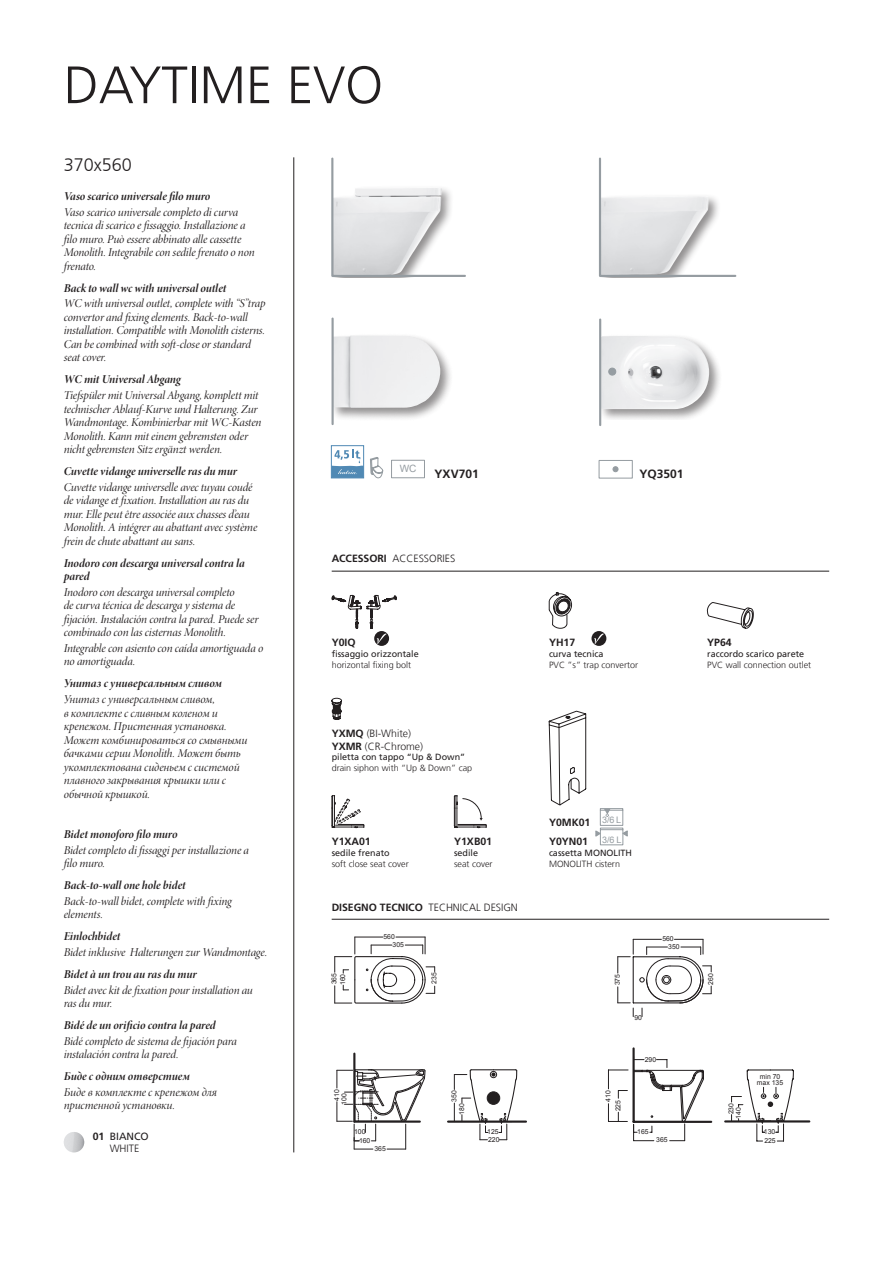
<style>
.page{position:relative;width:893px;height:1263px;background:#fff}
.page>*{position:absolute;margin:0;border:0;box-sizing:border-box;transform-origin:0 0}
.t1{font:300 52.5px "Frutiger LT Com";color:#231f20}
.t2{font:300 18px "Frutiger LT Com";color:#231f20}
.t3{font:12px/13.5px "Minion Pro It Disp";letter-spacing:-.01em;color:#231f20}
.t4{font:12px/13.5px "Minion Pro Bold It Disp";letter-spacing:-.005em;color:#231f20}
.t5{font:700 12px "Frutiger LT Com";color:#231f20}
.t6{font:300 10.5px "Frutiger LT Com";letter-spacing:-.005em;color:#231f20}
.t7{font:700 10.5px "Frutiger LT Com";color:#231f20}
.t8{font:10.5px "Frutiger LT Com";color:#231f20}
.t9{font:10.05px "Arial";color:#959ca1}
.t10{font:300 9px "Frutiger LT Com";color:#231f20}
.t11{font:9px "Frutiger LT Com";color:#231f20}
.t12{font:9px "Arial";color:#959ca1}
.t13{font:6.9px/7.6px "Arial";color:#231f20}
.s1{font-weight:700}
</style>
<div class="page">
<hr style="left:293px;top:157px;width:1px;height:995px;background:#231f20">
<div style="left:601px;top:333px;width:122px;height:86px;background:#231f20;opacity:.5"></div>
<img style="left:601px;top:336px;width:108px;height:73px">
<hr style="left:599px;top:319px;width:2px;height:106px;background:#959ca1">
<svg style="left:599px;top:157px;width:138px;height:121px"></svg>
<div style="left:609px;top:368px;width:7px;height:7px;background:#959ca1;border-radius:50%"></div>
<div style="left:608px;top:368px;width:8px;height:8px;border:1px solid #959ca1;border-radius:50%"></div>
<svg style="left:613px;top:466px;width:5px;height:6px"></svg>
<div style="left:599px;top:460px;width:34px;height:18px;border:1px solid #959ca1"></div>
<hr style="left:332px;top:571px;width:497px;height:1px;background:#231f20">
<div style="left:333px;top:333px;width:121px;height:88px;background:#231f20;opacity:.5"></div>
<img style="left:334px;top:335px;width:106px;height:73px">
<hr style="left:331px;top:319px;width:3px;height:105px;background:#959ca1">
<svg style="left:331px;top:157px;width:135px;height:121px"></svg>
<div style="left:331px;top:445px;width:33px;height:33px;border:1px solid #5089b4"></div>
<svg style="left:331px;top:450px;width:33px;height:28px"></svg>
<svg style="left:370px;top:457px;width:13px;height:21px"></svg>
<div style="left:391px;top:460px;width:34px;height:18px;border:1px solid #959ca1"></div>
<hr style="left:332px;top:919px;width:497px;height:1px;background:#231f20">
<svg style="left:334px;top:937px;width:101px;height:67px"></svg>
<hr style="left:353px;top:1053px;width:2px;height:68px;background:#231f20">
<hr style="left:448px;top:1120px;width:78px;height:3px;background:#231f20">
<svg style="left:454px;top:1069px;width:64px;height:71px"></svg>
<svg style="left:337px;top:1068px;width:89px;height:82px"></svg>
<svg style="left:374px;top:631px;width:15px;height:15px"></svg>
<svg style="left:591px;top:631px;width:15px;height:15px"></svg>
<svg style="left:594px;top:634px;width:10px;height:10px"></svg>
<svg style="left:331px;top:795px;width:34px;height:33px"></svg>
<svg style="left:454px;top:795px;width:33px;height:33px"></svg>
<svg style="left:331px;top:595px;width:66px;height:49px"></svg>
<svg style="left:549px;top:592px;width:23px;height:37px"></svg>
<svg style="left:331px;top:698px;width:11px;height:22px"></svg>
<svg style="left:707px;top:602px;width:47px;height:27px"></svg>
<svg style="left:596px;top:808px;width:31px;height:37px"></svg>
<svg style="left:549px;top:711px;width:37px;height:94px"></svg>
<hr style="left:725px;top:1120px;width:84px;height:2px;background:#231f20">
<svg style="left:731px;top:1069px;width:63px;height:73px"></svg>
<svg style="left:608px;top:939px;width:104px;height:202px"></svg>
<img style="left:64px;top:1132px;width:20px;height:20px;border-radius:10px">
<p class="t1" style="left:64px;top:54px;width:321px">DAYTIME EVO</p>
<p class="t2" style="left:64px;top:154px;width:70px">370x560</p>
<p class="t4" style="left:64px;top:190px;width:148px">Vaso scarico universale filo muro</p>
<p class="t3" style="left:64px;top:205px;width:192px">Vaso scarico universale completo di curva tecnica di scarico e fissaggio. Installazione a filo muro. Può essere abbinato alle cassette Monolith. Integrabile con sedile frenato o non frenato.</p>
<p class="t4" style="left:64px;top:281px;width:164px">Back to wall wc with universal outlet</p>
<p class="t3" style="left:64px;top:297px;width:203px">WC with universal outlet, complete with “S”trap convertor and fixing elements. Back-to-wall installation. Compatible with Monolith cisterns.<br>Can be combined with soft-close or standard seat cover.</p>
<p class="t4" style="left:64px;top:373px;width:119px">WC mit Universal Abgang</p>
<p class="t3" style="left:64px;top:389px;width:199px">Tiefspüler mit Universal Abgang, komplett mit technischer Ablauf-Kurve und Halterung. Zur Wandmontage. Kombinierbar mit WC-Kasten Monolith. Kann mit einem gebremsten oder nicht gebremsten Sitz ergänzt werden.</p>
<p class="t4" style="left:64px;top:465px;width:175px">Cuvette vidange universelle ras du mur</p>
<p class="t3" style="left:64px;top:480px;width:195px">Cuvette vidange universelle avec tuyau coudé de vidange et fixation. Installation au ras du mur. Elle peut être associée aux chasses d’eau Monolith. A intégrer au abattant avec système frein de chute abattant au sans.</p>
<p class="t4" style="left:64px;top:556px;width:183px">Inodoro con descarga universal contra la pared</p>
<p class="t3" style="left:64px;top:585px;width:196px">Inodoro con descarga universal completo<br>de curva técnica de descarga y sistema de fijación. Instalación contra la pared. Puede ser combinado con las cisternas Monolith.</p>
<p class="t3" style="left:64px;top:642px;width:201px">Integrable con asiento con caída amortiguada o no amortiguada.</p>
<p class="t4" style="left:64px;top:677px;width:160px">Унитаз с универсальным сливом</p>
<p class="t3" style="left:64px;top:693px;width:185px">Унитаз с универсальным сливом,<br>в комплекте с сливным коленом и крепежом. Пристенная установка.<br>Может комбинироваться со смывными бачками серии Monolith. Может быть укомплектована сиденьем с системой плавного закрывания крышки или с</p>
<p class="t3" style="left:64px;top:787px;width:88px">обычной крышкой.</p>
<p class="t4" style="left:64px;top:828px;width:115px">Bidet monoforo filo muro</p>
<p class="t3" style="left:64px;top:843px;width:187px">Bidet completo di fissaggi per installazione a filo muro.</p>
<p class="t4" style="left:64px;top:879px;width:124px">Back-to-wall one hole bidet</p>
<p class="t3" style="left:64px;top:894px;width:169px">Back-to-wall bidet, complete with fixing elements.</p>
<p class="t4" style="left:64px;top:930px;width:58px">Einlochbidet</p>
<p class="t3" style="left:64px;top:946px;width:205px">Bidet inklusive Halterungen zur Wandmontage.</p>
<p class="t4" style="left:64px;top:968px;width:134px">Bidet à un trou au ras du mur</p>
<p class="t3" style="left:64px;top:983px;width:191px">Bidet avec kit de fixation pour installation au ras du mur.</p>
<p class="t4" style="left:64px;top:1019px;width:154px">Bidé de un orificio contra la pared</p>
<p class="t3" style="left:64px;top:1034px;width:175px">Bidé completo de sistema de fijación para instalación contra la pared.</p>
<p class="t4" style="left:64px;top:1070px;width:128px">Биде с одним отверстием</p>
<p class="t3" style="left:64px;top:1085px;width:155px">Биде в комплекте с крепежом для пристенной установки.</p>
<p class="t8" style="left:93px;top:1130px;width:58px"><span class="s1">01</span> BIANCO</p>
<p class="t6" style="left:110px;top:1143px;width:31px">WHITE</p>
<p class="t9" style="left:400px;top:462px;width:18px">WC</p>
<p class="t5" style="left:435px;top:467px;width:46px">YXV701</p>
<p class="t6" style="left:332px;top:553px;width:125px"><span class="s1">ACCESSORI</span> ACCESSORIES</p>
<p class="t7" style="left:332px;top:636px;width:25px">Y0IQ</p>
<p class="t11" style="left:332px;top:648px;width:89px">fissaggio orizzontale</p>
<p class="t10" style="left:332px;top:659px;width:81px">horizontal fixing bolt</p>
<p class="t6" style="left:332px;top:727px;width:81px"><span class="s1">YXMQ</span> (BI-White)</p>
<p class="t6" style="left:332px;top:740px;width:93px"><span class="s1">YXMR</span> (CR-Chrome)</p>
<p class="t11" style="left:332px;top:752px;width:135px">piletta con tappo “Up &amp; Down”</p>
<p class="t10" style="left:332px;top:763px;width:142px">drain siphon with “Up &amp; Down” cap</p>
<p class="t7" style="left:332px;top:835px;width:41px">Y1XA01</p>
<p class="t11" style="left:332px;top:847px;width:60px">sedile frenato</p>
<p class="t10" style="left:332px;top:858px;width:78px">soft close seat cover</p>
<p class="t7" style="left:454px;top:835px;width:39px">Y1XB01</p>
<p class="t11" style="left:454px;top:847px;width:26px">sedile</p>
<p class="t10" style="left:454px;top:858px;width:40px">seat cover</p>
<p class="t6" style="left:332px;top:901px;width:188px"><span class="s1">DISEGNO TECNICO</span> TECHNICAL DESIGN</p>
<p class="t13" style="left:393px;top:932px;width:13px;text-indent:-9px">560<br>305</p>
<p class="t13" style="left:330px;top:985px;width:14px;line-height:8.6px;rotate:-90deg">365<br>160</p>
<p class="t13" style="left:430px;top:984px;width:13px;rotate:-90deg">235</p>
<p class="t13" style="left:333px;top:1100px;width:13px;rotate:-90deg">410</p>
<p class="t13" style="left:450px;top:1102px;width:13px;rotate:-90deg">350</p>
<p class="t13" style="left:340px;top:1104px;width:13px;rotate:-90deg">100</p>
<p class="t13" style="left:458px;top:1115px;width:13px;rotate:-90deg">180</p>
<p class="t13" style="left:359px;top:1128px;width:13px;line-height:8.2px;text-indent:-5px">100<br>160</p>
<p class="t13" style="left:374px;top:1145px;width:13px">365</p>
<p class="t13" style="left:487px;top:1128px;width:14px;line-height:7.2px">125<br>220</p>
<p class="t5" style="left:640px;top:467px;width:46px">YQ3501</p>
<p class="t7" style="left:549px;top:636px;width:28px">YH17</p>
<p class="t11" style="left:549px;top:648px;width:56px">curva tecnica</p>
<p class="t10" style="left:549px;top:659px;width:91px">PVC ”s” trap convertor</p>
<p class="t7" style="left:707px;top:636px;width:26px">YP64</p>
<p class="t11" style="left:707px;top:648px;width:99px">raccordo scarico parete</p>
<p class="t10" style="left:707px;top:659px;width:106px">PVC wall connection outlet</p>
<p class="t7" style="left:549px;top:816px;width:74px">Y0MK01 <sup>3/6</sup> <sup>L</sup></p>
<p class="t7" style="left:549px;top:835px;width:41px">Y0YN01</p>
<p class="t12" style="left:602px;top:834px;width:21px">3/6 L</p>
<p class="t11" style="left:549px;top:847px;width:85px">cassetta MONOLITH</p>
<p class="t10" style="left:549px;top:858px;width:73px">MONOLITH cistern</p>
<p class="t13" style="left:668px;top:935px;width:13px;text-indent:-6px">560<br>350</p>
<p class="t13" style="left:614px;top:985px;width:13px;rotate:-90deg">375</p>
<p class="t13" style="left:707px;top:985px;width:13px;rotate:-90deg">260</p>
<p class="t13" style="left:634px;top:1014px;width:9px">90</p>
<p class="t13" style="left:603px;top:1111px;width:23px;line-height:9.9px;text-indent:10px;rotate:-90deg">410<br>225</p>
<p class="t13" style="left:645px;top:1055px;width:13px">290</p>
<p class="t13" style="left:637px;top:1128px;width:13px">165</p>
<p class="t13" style="left:656px;top:1136px;width:13px">365</p>
<p class="t13" style="left:728px;top:1119px;width:17px;line-height:7.1px;text-indent:4px;rotate:-90deg">230<br>140</p>
<p class="t13" style="left:757px;top:1074px;width:28px;line-height:6.1px;text-align:center">min 70 max 135</p>
<p class="t13" style="left:764px;top:1127px;width:13px;line-height:8.9px">130<br>225</p>
</div>
